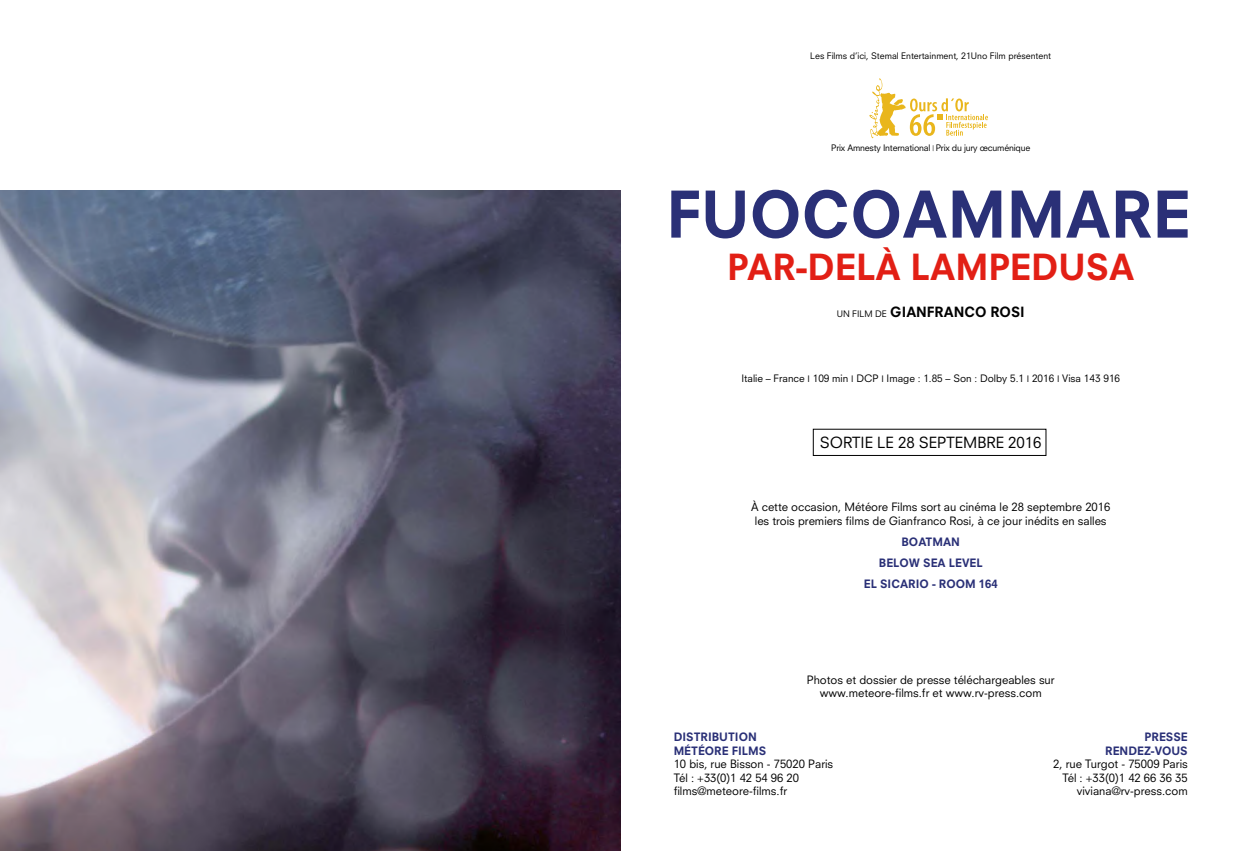
<style>
.page{position:relative;width:1241px;height:851px;background:#fff}
.page>*{position:absolute;margin:0;border:0;box-sizing:border-box;transform-origin:0 0}
.t1{font:800 62.5px "Neuzeit SLT Std";color:#2a3077}
.t2{font:800 35px "Neuzeit SLT Std";color:#e21f15}
.t3{font:15px "Neuzeit SLT Std";color:#000}
.t4{font:800 13.75px "Neuzeit SLT Std";color:#000}
.t5{font:11.25px/13.5px "Neuzeit SLT Std";color:#000;text-align:center}
.t6{font:800 11.25px/21px "Neuzeit SLT Std";color:#2a3077;text-align:center}
.t7{font:10px "Neuzeit SLT Std";color:#000}
.t8{font:8.75px "Neuzeit SLT Std";color:#000}
.t9{font:8.75px "Neuzeit SLT Std";letter-spacing:-.02em;color:#000}
.s1{font-size:7.5px}
.s2{font-weight:400;font-size:8.75px}
.s3{font-size:8.75px}
</style>
<div class="page">
<img style="left:0;top:190px;width:620px;height:660px">
<svg style="left:869px;top:78px;width:118px;height:60px"></svg>
<p class="t8" style="left:810px;top:50px;width:242px">Les Films d’ici, Stemal Entertainment, 21Uno Film présentent</p>
<p class="t9" style="left:831px;top:142px;width:200px">Prix Amnesty International <span class="s1">|</span> Prix du jury œcuménique</p>
<h1 class="t1" style="left:666px;top:176px;width:526px">FUOCOAMMARE</h1>
<h2 class="t2" style="left:727px;top:245px;width:409px">PAR-DELÀ LAMPEDUSA</h2>
<p class="t4" style="left:836px;top:303px;width:189px"><span class="s2">UN FILM DE</span> GIANFRANCO ROSI</p>
<p class="t7" style="left:741px;top:372px;width:380px">Italie – France <span class="s3">I</span> 109 min <span class="s3">I</span> DCP <span class="s3">I</span> Image : 1.85 – Son : Dolby 5.1 <span class="s3">I</span> 2016 <span class="s3">I</span> Visa 143 916</p>
<h3 class="t3" style="left:819px;top:433px;width:223px">SORTIE LE 28 SEPTEMBRE 2016</h3>
<p class="t5" style="left:751px;top:500px;width:361px">À cette occasion, Météore Films sort au cinéma le 28 septembre 2016 les trois premiers films de Gianfranco Rosi, à ce jour inédits en salles</p>
<p class="t6" style="left:863px;top:531px;width:135px">BOATMAN<br>BELOW SEA LEVEL<br>EL SICARIO - ROOM 164</p>
<p class="t5" style="left:806px;top:672px;width:249px">Photos et dossier de presse téléchargeables sur www.meteore-films.fr et www.rv-press.com</p>
<p class="t6" style="left:673px;top:730px;width:94px;line-height:13.5px;text-align:left">DISTRIBUTION<br>MÉTÉORE FILMS</p>
<p class="t5" style="left:673px;top:757px;width:161px;text-align:left">10 bis, rue Bisson - 75020 Paris<br>Tél : +33(0)1 42 54 96 20 films@meteore-films.fr</p>
<p class="t6" style="left:1105px;top:730px;width:84px;line-height:13.5px;text-align:right">PRESSE<br>RENDEZ-VOUS</p>
<p class="t5" style="left:1053px;top:757px;width:136px;text-align:right">2, rue Turgot - 75009 Paris<br>Tél : +33(0)1 42 66 36 35 viviana@rv-press.com</p>
</div>
